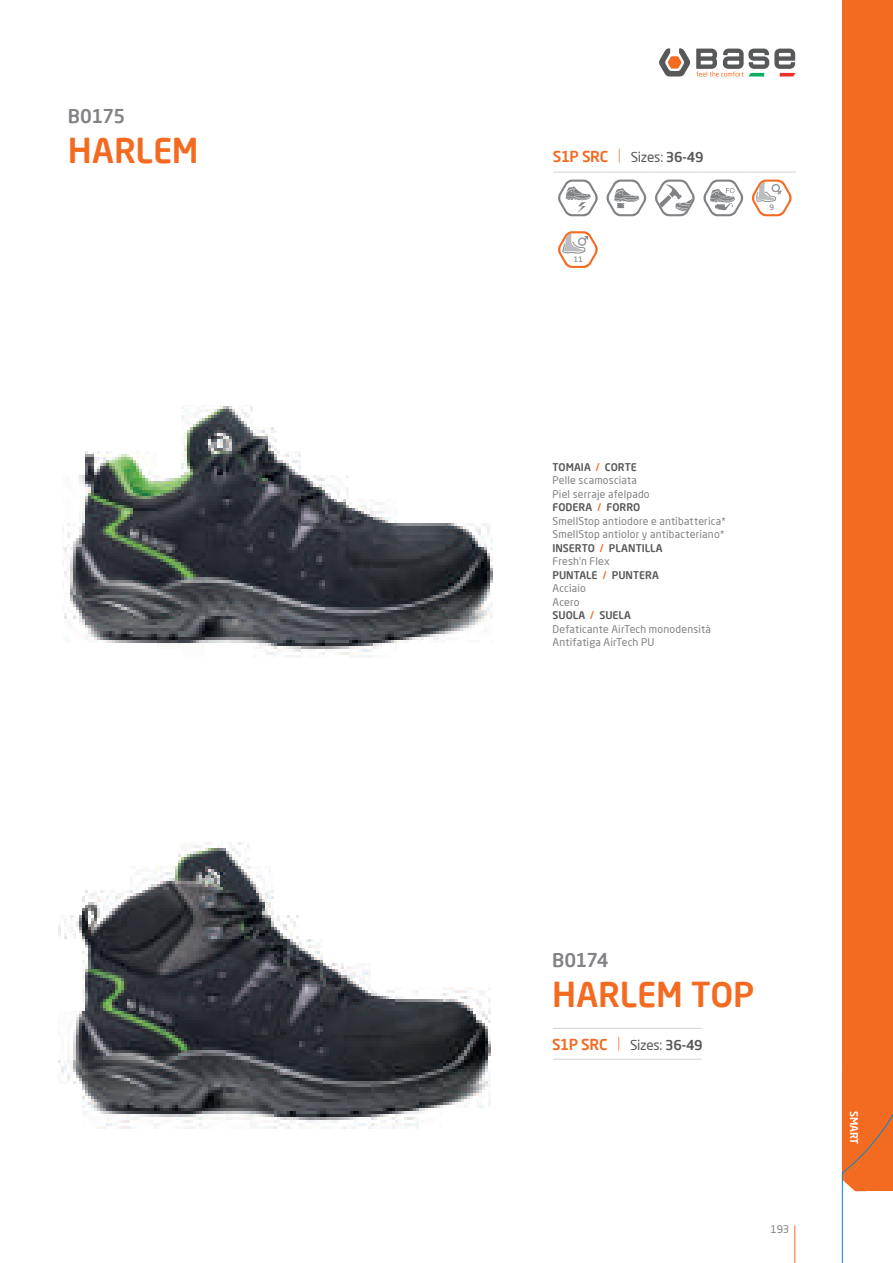
<style>
.page{position:relative;width:893px;height:1263px;background:#fff}
.page>*{position:absolute;margin:0;border:0;box-sizing:border-box;transform-origin:0 0}
.t1{font:500 33.75px "Neo Sans Pro";letter-spacing:-.005em;color:#f36b21}
.t2{font:500 18.75px "Neo Sans Pro";letter-spacing:-.035em;color:#808285}
.t3{font:500 15px "Neo Sans Pro";letter-spacing:-.025em;color:#f36b21}
.t4{font:10.5px/13.5px "Neo Sans Pro";letter-spacing:.02em;color:#808285}
.t5{font:500 10.5px "Neo Sans Pro";color:#fff}
.t6{font:500 7.5px "Neo Sans Pro";color:#939598}
.s1{font-weight:300}
.s2{font-weight:400;font-size:13.5px;color:#57585a}
.s3{font-size:13.5px;color:#57585a}
.s4{font-weight:500;color:#57585a}
.s5{font-weight:500;color:#f36b21}
</style>
<div class="page">
<svg style="left:659px;top:48px;width:31px;height:29px"></svg>
<svg style="left:696px;top:49px;width:99px;height:28px"></svg>
<hr style="left:794px;top:1225px;width:1px;height:38px;background:#f36b21">
<hr style="left:554px;top:172px;width:48px;height:1px;background:#d1d2d4">
<hr style="left:602px;top:172px;width:49px;height:1px;background:#d1d2d4">
<hr style="left:651px;top:172px;width:48px;height:1px;background:#d1d2d4">
<hr style="left:699px;top:172px;width:48px;height:1px;background:#d1d2d4">
<hr style="left:747px;top:172px;width:49px;height:1px;background:#d1d2d4">
<svg style="left:558px;top:180px;width:40px;height:36px"></svg>
<svg style="left:606px;top:180px;width:40px;height:36px"></svg>
<svg style="left:655px;top:180px;width:40px;height:36px"></svg>
<svg style="left:703px;top:180px;width:40px;height:36px"></svg>
<svg style="left:752px;top:180px;width:40px;height:36px"></svg>
<svg style="left:558px;top:231px;width:40px;height:37px"></svg>
<hr style="left:553px;top:1028px;width:149px;height:1px;background:#d1d2d4">
<img style="left:63px;top:405px;width:430px;height:252px">
<img style="left:59px;top:843px;width:432px;height:286px">
<hr style="left:553px;top:1059px;width:149px;height:1px;background:#d1d2d4">
<div style="left:842px;top:0;width:51px;height:1263px;background:#f36b21"></div>
<h2 class="t2" style="left:68px;top:104px;width:59px">B0175</h2>
<h1 class="t1" style="left:68px;top:129px;width:132px">HARLEM</h1>
<h3 class="t3" style="left:553px;top:147px;width:152px">S1P SRC <span class="s1">|</span> <span class="s2">Sizes:</span> <span class="s3">36-49</span></h3>
<p class="t6" style="left:573px;top:255px;width:11px">11</p>
<p class="t6" style="left:769px;top:203px;width:6px">9</p>
<p class="t4" style="left:552px;top:460px;width:175px"><span class="s4">TOMAIA</span> <span class="s5">/</span> <span class="s4">CORTE<br></span>Pelle scamosciata<br>Piel serraje afelpado<br><span class="s4">FODERA</span> <span class="s5">/</span> <span class="s4">FORRO<br></span>SmellStop antiodore e antibatterica*<br>SmellStop antiolor y antibacteriano*<br><span class="s4">INSERTO</span> <span class="s5">/</span> <span class="s4">PLANTILLA<br></span>Fresh’n Flex<br><span class="s4">PUNTALE</span> <span class="s5">/</span> <span class="s4">PUNTERA<br></span>Acciaio<br>Acero<br><span class="s4">SUOLA</span> <span class="s5">/</span> <span class="s4">SUELA<br></span>Defaticante AirTech monodensità<br>Antifatiga AirTech PU</p>
<h2 class="t2" style="left:552px;top:948px;width:58px">B0174</h2>
<h1 class="t1" style="left:552px;top:974px;width:204px">HARLEM TOP</h1>
<h3 class="t3" style="left:552px;top:1034px;width:152px">S1P SRC <span class="s1">|</span> <span class="s2">Sizes:</span> <span class="s3">36-49</span></h3>
<p class="t4" style="left:770px;top:1222px;width:20px">193</p>
<p class="t5" style="left:861px;top:1110px;width:35px;rotate:90deg">SMART</p>
</div>
